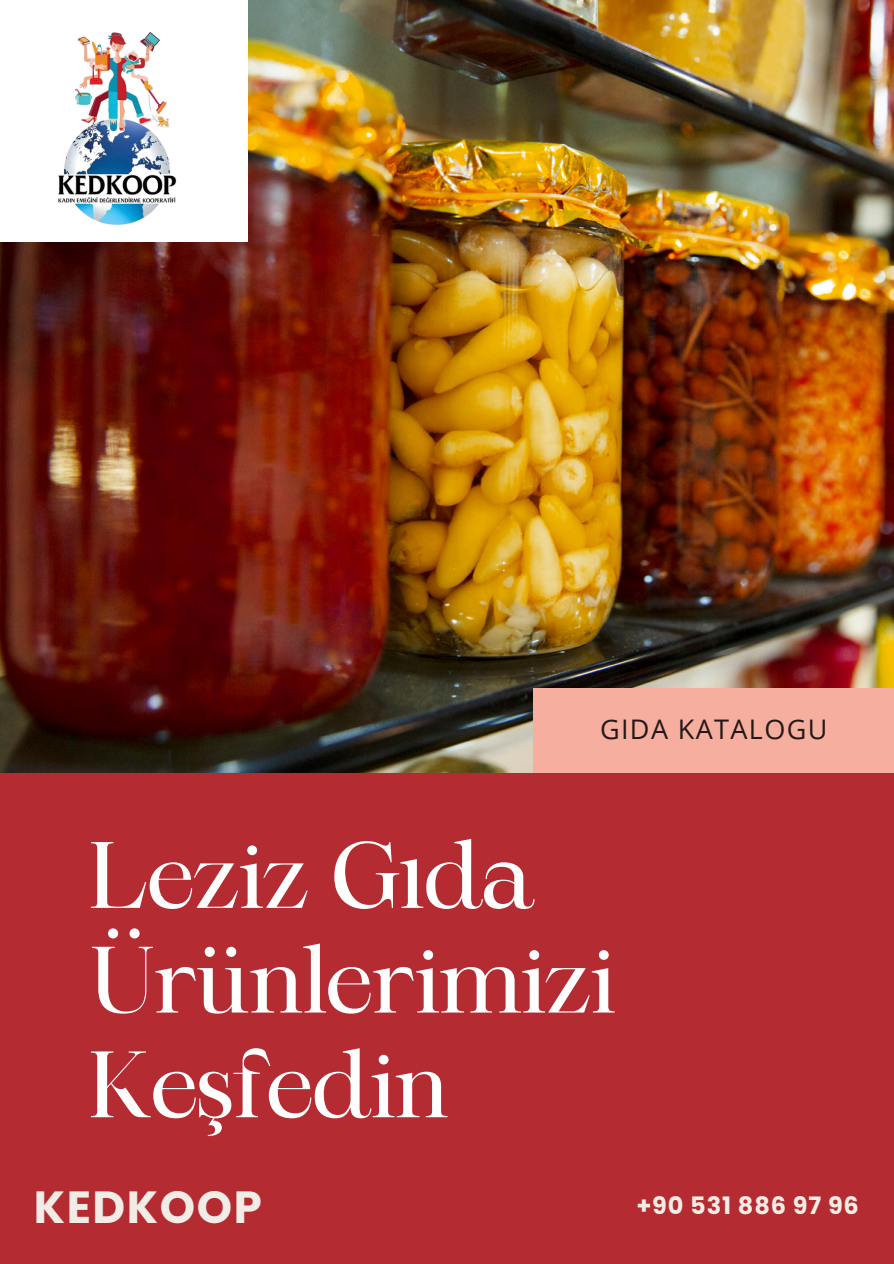
<style>
.page{position:relative;width:894px;height:1264px;background:#fff}
.page>*{position:absolute;margin:0;border:0;box-sizing:border-box;transform-origin:0 0}
.t1{font:90.15px/104.7px "Maharlika";letter-spacing:-.025em;color:#fefefe}
.t2{font:700 45px "Poppins";letter-spacing:.035em;color:#f1ede6}
.t3{font:27px "Open Sans";letter-spacing:.05em;color:#231918}
.t4{font:700 24px "Poppins";letter-spacing:.035em;color:#f1ede6}
</style>
<div class="page">
<div style="left:0;top:0;width:893px;height:1263px;background:#b42b31"></div>
<img style="left:0;top:0;width:893px;height:772px">
<div style="left:533px;top:688px;width:360px;height:84px;background:#f6ae9e"></div>
<img style="left:0;top:0;width:248px;height:242px">
<p class="t3" style="left:600px;top:710px;width:229px">GIDA KATALOGU</p>
<p class="t1" style="left:88px;top:831px;width:528px">Leziz Gıda<br>Ürünlerimizi<br>Keşfedin</p>
<h3 class="t2" style="left:34px;top:1175px;width:230px">KEDKOOP</h3>
<h1 class="t4" style="left:636px;top:1188px;width:224px">+90 531 886 97 96</h1>
</div>
